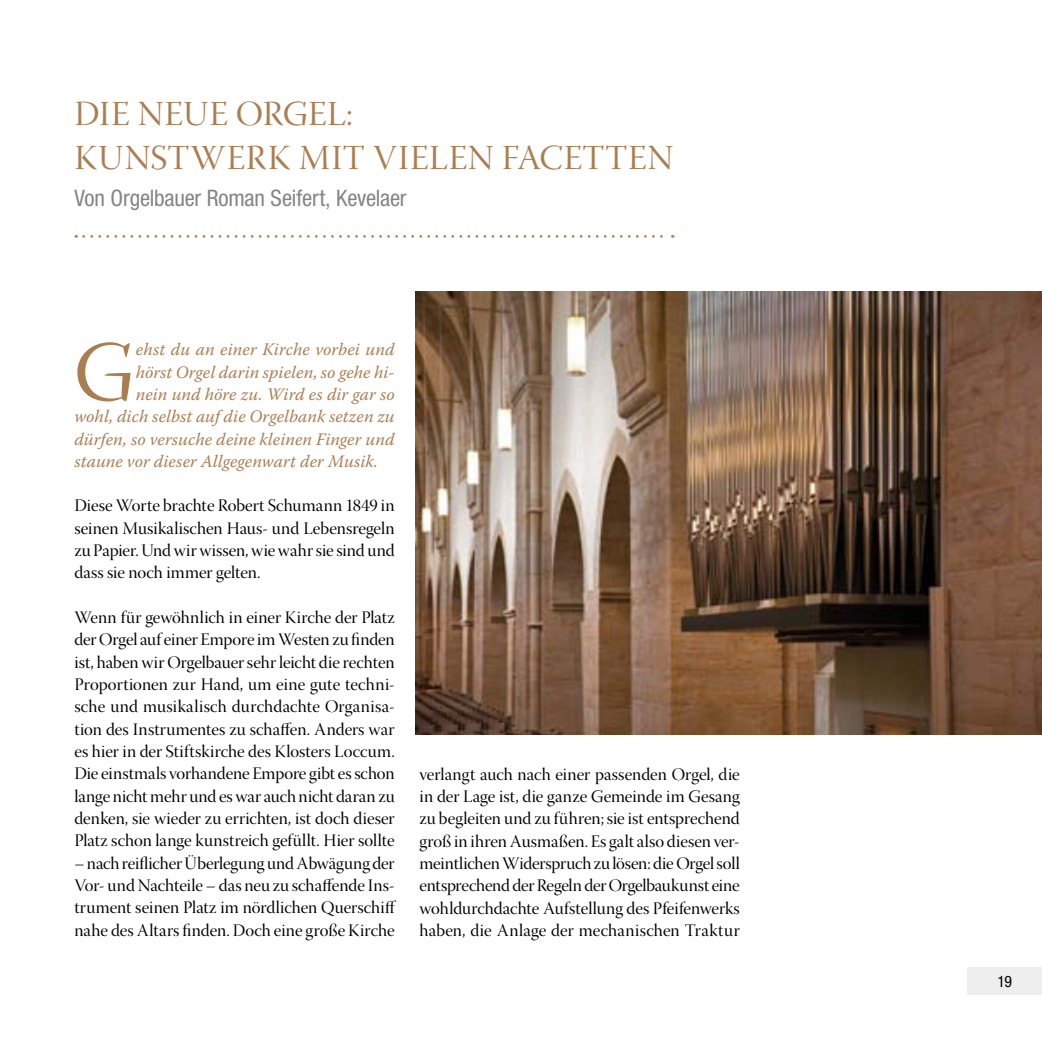
<style>
.page{position:relative;width:1042px;height:1042px;background:#fff}
.page>*{position:absolute;margin:0;border:0;box-sizing:border-box;transform-origin:0 0}
.t1{font:85.05px "Warnock Pro Disp";color:#aa7e53}
.t2{font:35px/43.8px "Warnock Pro Disp";letter-spacing:.215em;color:#aa7e53}
.t3{font:condensed 22.75px "Helvetica Neue";letter-spacing:-.01em;color:#868585}
.t4{font:17.5px/22.2px "Warnock Pro Disp";color:#000;text-align:justify}
.t5{font:italic 17.5px "Warnock Pro";letter-spacing:.005em;color:#aa7e53}
.t6{font:condensed 15.75px "Helvetica Neue";color:#000}
</style>
<div class="page">
<div style="left:967px;top:967px;width:75px;height:28px;background:#eee"></div>
<svg style="left:84px;top:235px;width:589px;height:3px"></svg>
<img style="left:416px;top:291px;width:626px;height:444px">
<h2 class="t2" style="left:74px;top:96px;width:593px">Die neue Orgel:<br>Kunstwerk mit vielen Facetten</h2>
<h3 class="t3" style="left:74px;top:185px;width:334px">Von Orgelbauer Roman Seifert, Kevelaer</h3>
<h1 class="t1" style="left:74px;top:326px;width:55px">G</h1>
<p class="t5" style="left:136px;top:339px;width:260px">ehst du an einer Kirche vorbei und</p>
<p class="t5" style="left:136px;top:361px;width:260px">hörst Orgel darin spielen, so gehe hi-</p>
<p class="t5" style="left:136px;top:383px;width:260px">nein und höre zu. Wird es dir gar so</p>
<p class="t5" style="left:74px;top:406px;width:322px">wohl, dich selbst auf die Orgelbank setzen zu</p>
<p class="t5" style="left:74px;top:428px;width:322px">dürfen, so versuche deine kleinen Finger und</p>
<p class="t5" style="left:74px;top:450px;width:305px">staune vor dieser Allgegenwart der Musik.</p>
<p class="t4" style="left:74px;top:497px;width:322px">Diese Worte brachte Robert Schumann 1849 in seinen Musikalischen Haus- und Lebensregeln zu Papier. Und wir wissen, wie wahr sie sind und dass sie noch immer gelten.</p>
<p class="t4" style="left:74px;top:608px;width:322px">Wenn für gewöhnlich in einer Kirche der Platz der Orgel auf einer Empore im Westen zu finden ist, haben wir Orgelbauer sehr leicht die rechten Proportionen zur Hand, um eine gute techni&shy;sche und musikalisch durchdachte Organisa&shy;tion des Instrumentes zu schaffen. Anders war es hier in der Stiftskirche des Klosters Loccum.<br>Die einstmals vorhandene Empore gibt es schon lange nicht mehr und es war auch nicht daran zu denken, sie wieder zu errichten, ist doch dieser Platz schon lange kunstreich gefüllt. Hier sollte</p>
<p class="t4" style="left:74px;top:854px;width:323px">– nach reiflicher Überlegung und Abwägung der Vor- und Nachteile – das neu zu schaffende Ins&shy;trument seinen Platz im nördlichen Querschiff nahe des Altars finden. Doch eine große Kirche</p>
<p class="t4" style="left:419px;top:765px;width:322px">verlangt auch nach einer passenden Orgel, die in der Lage ist, die ganze Gemeinde im Gesang zu begleiten und zu führen; sie ist entsprechend groß in ihren Ausmaßen. Es galt also diesen ver&shy;meintlichen Widerspruch zu lösen: die Orgel soll entsprechend der Regeln der Orgelbaukunst eine wohldurchdachte Aufstellung des Pfeifenwerks haben, die Anlage der mechanischen Traktur</p>
<p class="t6" style="left:997px;top:972px;width:16px">19</p>
</div>
